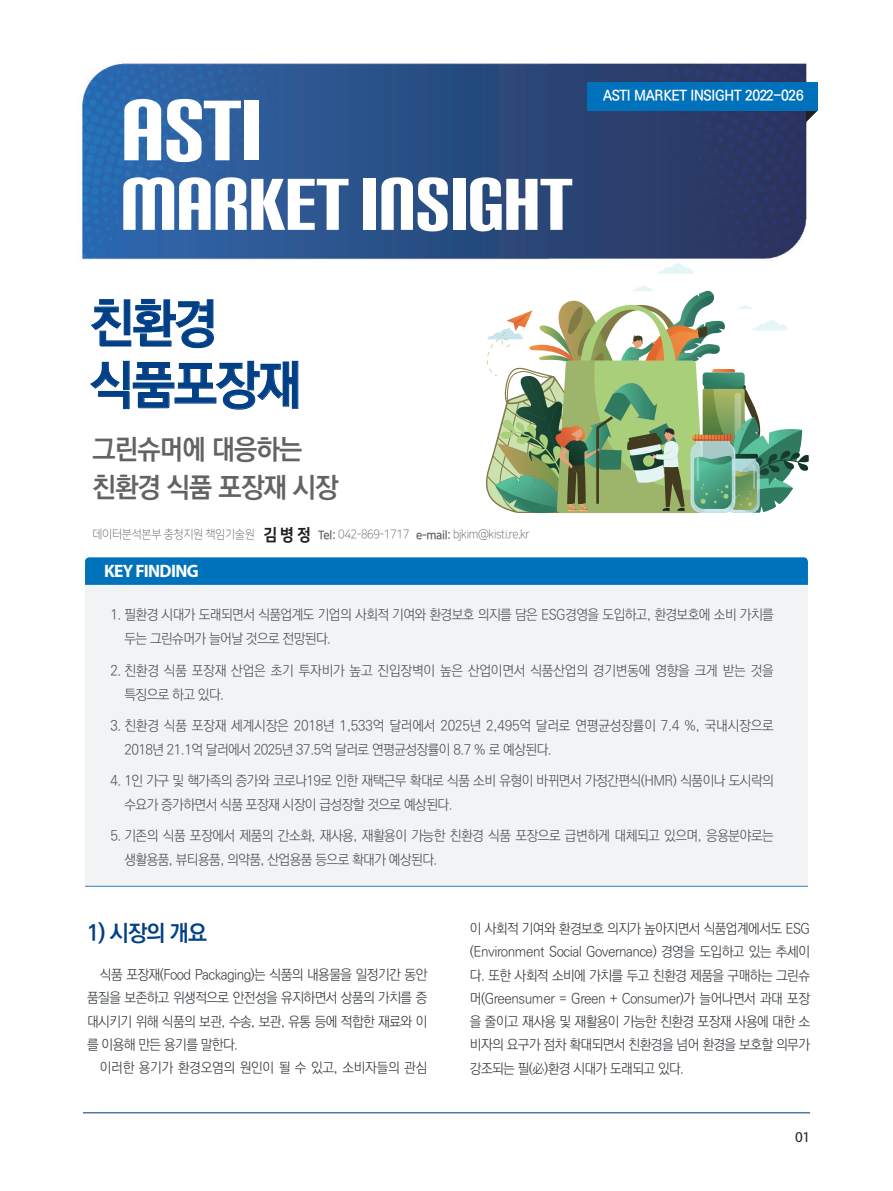
<style>
.page{position:relative;width:893px;height:1191px;background:#fff}
.page>*{position:absolute;margin:0;border:0;box-sizing:border-box;transform-origin:0 0}
.큰제{font:52.5px "Ko Pub World Dotum PB";letter-spacing:-.025em;color:#014086;scale:.94 1}
.소제{font:27.75px "Ko Pub World Dotum PB";letter-spacing:-.03em;color:#636366;scale:.96 1}
.본문_중{font:22.5px "Ko Pub World Dotum PB";color:#014086}
.키_본문{font:700 18px "Myriad Pro";letter-spacing:-.04em;color:#fff}
.t1{font:15px "Myriad Pro";color:#231f20}
.t2{font:14.25px "Ko Pub World Dotum PB";letter-spacing:-.02em;color:#fff;scale:.96 1}
.본문{font:13.95px/23.2px "Ko Pub World Dotum PL";letter-spacing:-.04em;color:#353b40;text-align:justify;scale:.96 1}
.키_본문-2{font:13.95px/24px "Ko Pub World Dotum PL";letter-spacing:-.04em;color:#4d545a;scale:.96 1}
.키_본문-3{font:13.95px/24px "Ko Pub World Dotum PL";letter-spacing:-.015em;color:#4d545a;scale:.96 1}
.본문-2{font:13.95px "Ko Pub World Dotum PL";letter-spacing:-.02em;color:#353b40;scale:.96 1}
.t3{font:12px "Nanum Square L";letter-spacing:-.03em;color:#57585a;scale:.93 1}
.s1{font-family:"Nanum Square EB";font-size:16.5px;color:#231f20}
.s2{font-family:"Nanum Square B"}
</style>
<div class="page">
<hr style="left:83px;top:1112px;width:727px;height:1px;background:#014086">
<div style="left:85px;top:584px;width:723px;height:301px;background:#f2f3f4"></div>
<svg style="left:91px;top:298px;width:123px;height:50px"></svg>
<svg style="left:90px;top:360px;width:209px;height:50px"></svg>
<img style="left:80px;top:63px;width:727px;height:197px">
<svg style="left:124px;top:99px;width:37px;height:61px"></svg>
<svg style="left:167px;top:99px;width:74px;height:63px"></svg>
<div style="left:245px;top:101px;width:14px;height:59px;background:#fff"></div>
<svg style="left:123px;top:177px;width:226px;height:53px"></svg>
<div style="left:364px;top:179px;width:12px;height:51px;background:#fff"></div>
<svg style="left:381px;top:177px;width:67px;height:54px"></svg>
<div style="left:453px;top:179px;width:12px;height:51px;background:#fff"></div>
<svg style="left:470px;top:177px;width:102px;height:54px"></svg>
<svg style="left:85px;top:557px;width:723px;height:28px;background:#0473bc"></svg>
<hr style="left:85px;top:885px;width:723px;height:2px;background:#3c87c7">
<svg style="left:806px;top:111px;width:11px;height:11px"></svg>
<div style="left:587px;top:82px;width:231px;height:29px;background:#0071bb"></div>
<svg style="left:658px;top:263px;width:35px;height:11px"></svg>
<svg style="left:486px;top:285px;width:323px;height:228px"></svg>
<p class="t2" style="left:603px;top:85px;width:211px">ASTI MARKET INSIGHT 2022-026</p>
<p class="큰제" style="left:90px;top:286px;width:136px">친환경</p>
<p class="큰제" style="left:90px;top:347px;width:225px">식품포장재</p>
<p class="소제" style="left:93px;top:429px;width:220px">그린슈머에 대응하는</p>
<p class="소제" style="left:93px;top:467px;width:258px">친환경 식품 포장재 시장</p>
<p class="t3" style="left:92px;top:528px;width:472px">데이터분석본부 충청지원 책임기술원 <span class="s1">김 병 정</span> <span class="s2">Tel:</span> 042-869-1717 <span class="s2">e-mail:</span> bjkim@kisti.re.kr</p>
<p class="키_본문" style="left:104px;top:559px;width:96px">KEY FINDING</p>
<p class="키_본문-2" style="left:124px;top:603px;width:678px;text-indent:-14px">1. 필환경 시대가 도래되면서 식품업계도 기업의 사회적 기여와 환경보호 의지를 담은 ESG경영을 도입하고, 환경보호에 소비 가치를 두는 그린슈머가 늘어날 것으로 전망된다.</p>
<p class="키_본문-3" style="left:124px;top:658px;width:678px;text-indent:-14px">2. 친환경 식품 포장재 산업은 초기 투자비가 높고 진입장벽이 높은 산업이면서 식품산업의 경기변동에 영향을 크게 받는 것을 특징으로 하고 있다.</p>
<p class="키_본문-3" style="left:124px;top:714px;width:678px;text-indent:-14px">3. 친환경 식품 포장재 세계시장은 2018년 1,533억 달러에서 2025년 2,495억 달러로 연평균성장률이 7.4 %, 국내시장으로<br>2018년 21.1억 달러에서 2025년 37.5억 달러로 연평균성장률이 8.7 % 로 예상된다.</p>
<p class="키_본문-2" style="left:124px;top:769px;width:678px;text-indent:-14px">4. 1인 가구 및 핵가족의 증가와 코로나19로 인한 재택근무 확대로 식품 소비 유형이 바뀌면서 가정간편식(HMR) 식품이나 도시락의 수요가 증가하면서 식품 포장재 시장이 급성장할 것으로 예상된다.</p>
<p class="키_본문-2" style="left:124px;top:824px;width:678px;text-indent:-14px">5. 기존의 식품 포장에서 제품의 간소화, 재사용, 재활용이 가능한 친환경 식품 포장으로 급변하게 대체되고 있으며, 응용분야로는 생활용품, 뷰티용품, 의약품, 산업용품 등으로 확대가 예상된다.</p>
<p class="본문_중" style="left:87px;top:917px;width:121px">1) 시장의 개요</p>
<p class="본문" style="left:87px;top:963px;width:356px;text-indent:13px">식품 포장재(Food Packaging)는 식품의 내용물을 일정기간 동안 품질을 보존하고 위생적으로 안전성을 유지하면서 상품의 가치를 증 대시키기 위해 식품의 보관, 수송, 보관, 유통 등에 적합한 재료와 이 를 이용해 만든 용기를 말한다.</p>
<p class="본문-2" style="left:100px;top:1058px;width:343px">이러한 용기가 환경오염의 원인이 될 수 있고, 소비자들의 관심</p>
<p class="본문" style="left:470px;top:917px;width:356px">이 사회적 기여와 환경보호 의지가 높아지면서 식품업계에서도 ESG (Environment Social Governance) 경영을 도입하고 있는 추세이 다. 또한 사회적 소비에 가치를 두고 친환경 제품을 구매하는 그린슈 머(Greensumer = Green + Consumer)가 늘어나면서 과대 포장 을 줄이고 재사용 및 재활용이 가능한 친환경 포장재 사용에 대한 소 비자의 요구가 점차 확대되면서 친환경을 넘어 환경을 보호할 의무가 강조되는 필(必)환경 시대가 도래되고 있다.</p>
<p class="t1" style="left:795px;top:1127px;width:16px">01</p>
</div>
